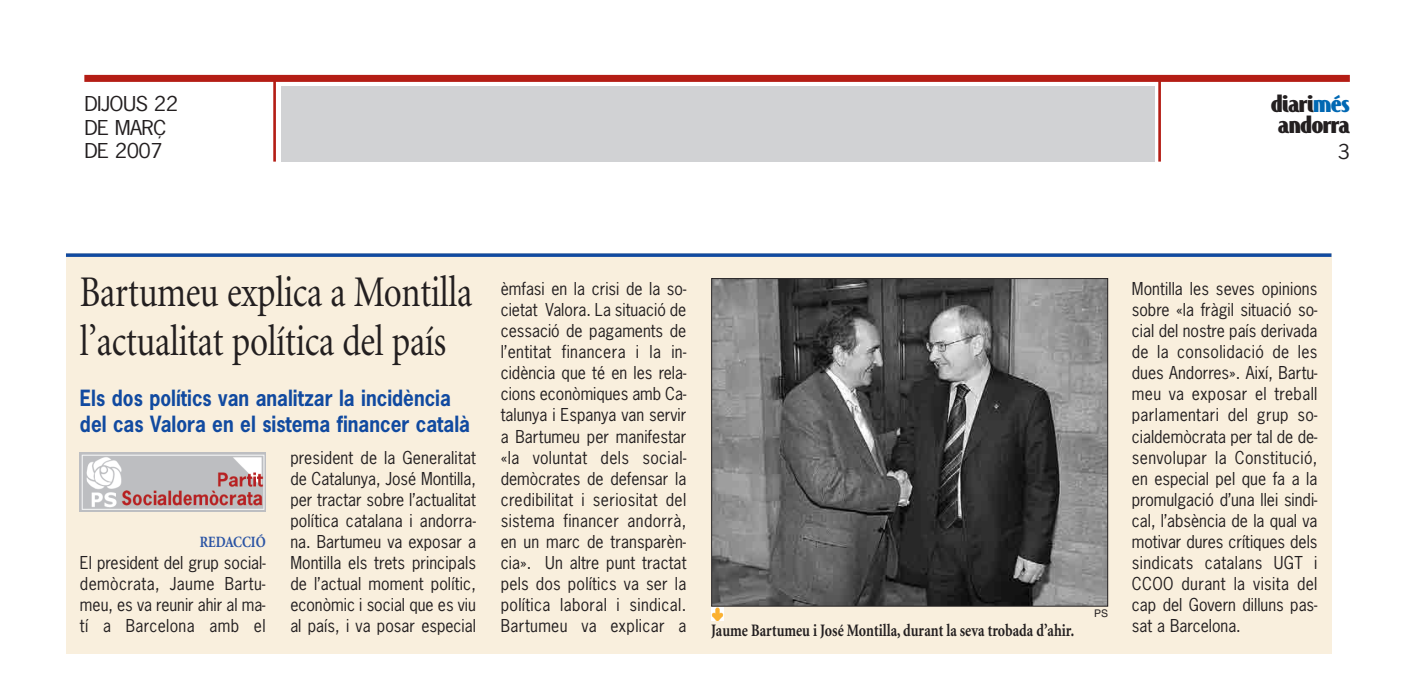
<style>
.page{position:relative;width:1426px;height:694px;background:#fff}
.page>*{position:absolute;margin:0;border:0;box-sizing:border-box;transform-origin:0 0}
.t1{font:43.75px/49px "Minion";letter-spacing:-.01em;color:#231f20;scale:.8 1}
.t2{font:700 26.25px/21px "Jandoni";letter-spacing:-.02em;color:#231f20;scale:1.12 1}
.t3{font:700 21px/25.2px "News Gothic";color:#114aa0;scale:.9 1}
.t4{font:19.25px/23.1px "News Gothic";letter-spacing:-.03em;color:#231f20;scale:1.12 1}
.t5{font:700 17.5px "Minion";color:#231f20;scale:.8 1}
.t6{font:16.62px/21px "News Gothic";letter-spacing:.01em;color:#231f20;text-align:justify;scale:.95 1}
.t7{font:700 15.75px "Minion";color:#2b54a4;scale:.85 1}
.t8{font:10.5px "Helvetica";color:#231f20}
.s1{color:#0168b3}
</style>
<div class="page">
<hr style="left:1158px;top:78px;width:2px;height:83px;background:#b41d15">
<div style="left:84px;top:75px;width:1265px;height:7px;background:#b41d15"></div>
<hr style="left:273px;top:78px;width:3px;height:83px;background:#b41d15">
<div style="left:281px;top:86px;width:873px;height:75px;background:#d1d2d4"></div>
<div style="left:66px;top:253px;width:1265px;height:400px;background:#f9efdd"></div>
<svg style="left:66px;top:253px;width:1265px;height:4px"></svg>
<img style="left:79px;top:452px;width:186px;height:58px">
<img style="left:713px;top:280px;width:393px;height:324px">
<div style="left:711px;top:278px;width:397px;height:328px;border:1px solid #231f20"></div>
<svg style="left:711px;top:607px;width:12px;height:12px"></svg>
<p class="t4" style="left:84px;top:93px;width:85px">DIJOUS 22<br>DE MARÇ<br>DE 2007</p>
<h2 class="t2" style="left:1270px;top:92px;width:72px">diari<span class="s1">més </span>andorra</h2>
<p class="t4" style="left:1337px;top:141px;width:13px">3</p>
<h1 class="t1" style="left:80px;top:271px;width:492px">Bartumeu explica a Montilla l’actualitat política del país</h1>
<p class="t3" style="left:80px;top:386px;width:435px">Els dos polítics van analitzar la incidència del cas Valora en el sistema financer català</p>
<p class="t7" style="left:200px;top:535px;width:79px">REDACCIÓ</p>
<p class="t6" style="left:80px;top:552px;width:197px">El president del grup social&shy;demòcrata, Jaume Bartu&shy;meu, es va reunir ahir al ma&shy;tí a Barcelona amb el</p>
<p class="t6" style="left:290px;top:447px;width:197px">president de la Generalitat de Catalunya, José Montilla, per tractar sobre l’actualitat política catalana i andorra&shy;na. Bartumeu va exposar a Montilla els trets principals de l’actual moment polític, econòmic i social que es viu al país, i va posar especial</p>
<p class="t6" style="left:501px;top:279px;width:197px">èmfasi en la crisi de la so&shy;cietat Valora. La situació de cessació de pagaments de l’entitat financera i la in&shy;cidència que té en les rela&shy;cions econòmiques amb Ca&shy;talunya i Espanya van servir a Bartumeu per manifestar «la voluntat dels social&shy;demòcrates de defensar la credibilitat i seriositat del sistema financer andorrà, en un marc de transparèn&shy;cia». Un altre punt tractat pels dos polítics va ser la política laboral i sindical.<br>Bartumeu va explicar a</p>
<p class="t6" style="left:1131px;top:279px;width:197px">Montilla les seves opinions sobre «la fràgil situació so&shy;cial del nostre país derivada de la consolidació de les dues Andorres». Així, Bartu&shy;meu va exposar el treball parlamentari del grup so&shy;cialdemòcrata per tal de de&shy;senvolupar la Constitució, en especial pel que fa a la promulgació d’una llei sindi&shy;cal, l’absència de la qual va motivar dures crítiques dels sindicats catalans UGT i CCOO durant la visita del cap del Govern dilluns pas&shy;sat a Barcelona.</p>
<p class="t8" style="left:1094px;top:608px;width:16px">PS</p>
<p class="t5" style="left:711px;top:623px;width:455px">Jaume Bartumeu i José Montilla, durant la seva trobada d’ahir.</p>
</div>
